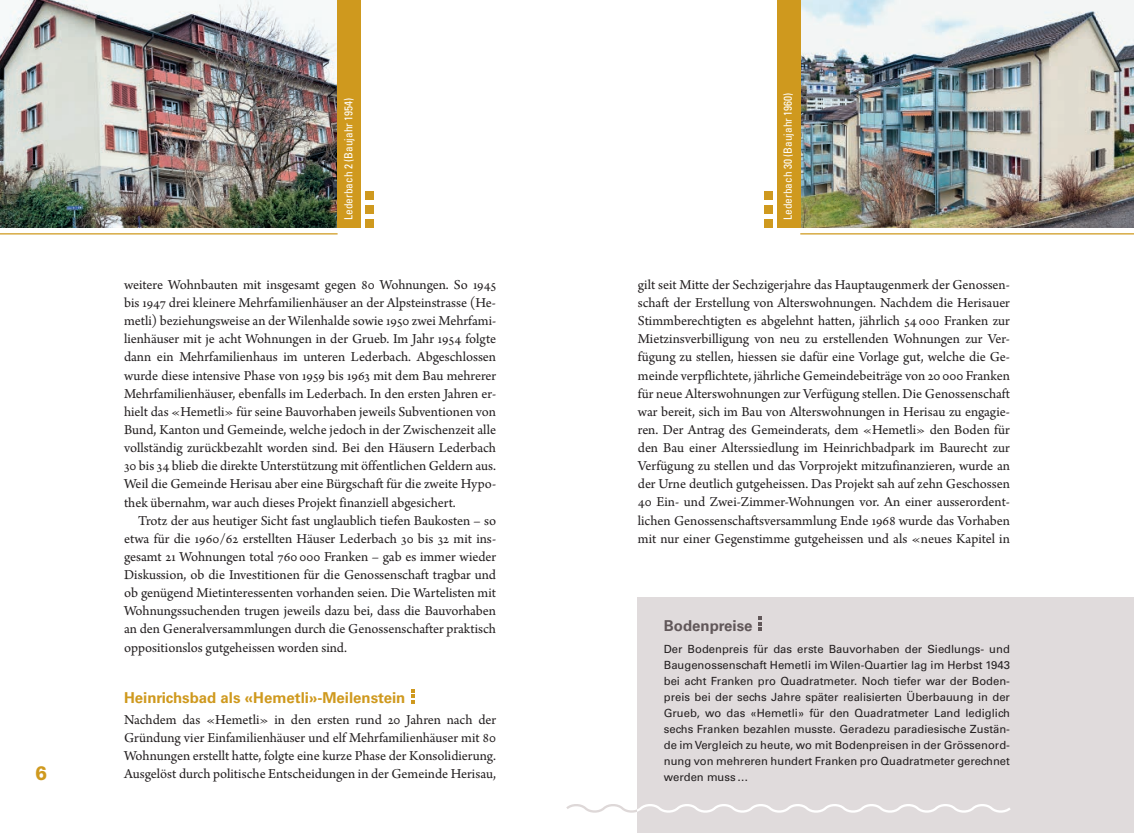
<style>
.page{position:relative;width:1134px;height:833px;background:#fff}
.page>*{position:absolute;margin:0;border:0;box-sizing:border-box;transform-origin:0 0}
.t1{font:900 19.38px "Univers LT Std";color:#cf991e;scale:.9 1}
.t2{font:700 15px "Univers LT Std";color:#cf991e}
.t3{font:700 15px "Univers LT Std";color:#615759}
.t4{font:14.38px/18.1px "Arno Pro";color:#231f20;text-align:justify}
.t5{font:11.25px/16px "Univers LT Std";color:#231f20;text-align:justify}
.t6{font:condensed 11.25px "Univers LT Std";color:#fff}
</style>
<div class="page">
<img style="left:800px;top:0;width:334px;height:228px">
<div style="left:777px;top:0;width:23px;height:228px;background:#cf991e"></div>
<div style="left:764px;top:219px;width:8px;height:9px;background:#cf991e"></div>
<div style="left:764px;top:205px;width:8px;height:9px;background:#cf991e"></div>
<div style="left:764px;top:191px;width:8px;height:8px;background:#cf991e"></div>
<hr style="left:800px;top:233px;width:334px;height:1px;background:#cf991e">
<img style="left:0;top:0;width:338px;height:228px">
<div style="left:338px;top:0;width:23px;height:228px;background:#cf991e"></div>
<div style="left:365px;top:219px;width:8px;height:9px;background:#cf991e"></div>
<div style="left:365px;top:205px;width:8px;height:9px;background:#cf991e"></div>
<div style="left:365px;top:191px;width:8px;height:8px;background:#cf991e"></div>
<hr style="left:0;top:233px;width:338px;height:1px;background:#cf991e">
<svg style="left:411px;top:689px;width:3px;height:14px"></svg>
<div style="left:638px;top:597px;width:496px;height:236px;background:#e0dbdc"></div>
<svg style="left:566px;top:800px;width:445px;height:16px"></svg>
<svg style="left:759px;top:616px;width:3px;height:15px"></svg>
<h1 class="t1" style="left:35px;top:761px;width:14px">6</h1>
<p class="t6" style="left:341px;top:220px;width:124px;rotate:-90deg">Lederbach 2 (Baujahr 1954)</p>
<p class="t6" style="left:781px;top:220px;width:129px;rotate:-90deg">Lederbach 30 (Baujahr 1960)</p>
<p class="t4" style="left:124px;top:276px;width:374px">weitere Wohnbauten mit insgesamt gegen 80 Wohnungen. So 1945 bis 1947 drei kleinere Mehrfamilienhäuser an der Alpsteinstrasse (He&shy;metli) beziehungsweise an der Wilenhalde sowie 1950 zwei Mehrfami&shy;lienhäuser mit je acht Wohnungen in der Grueb. Im Jahr 1954 folgte dann ein Mehrfamilienhaus im unteren Lederbach. Abgeschlossen wurde diese intensive Phase von 1959 bis 1963 mit dem Bau mehrerer Mehrfamilienhäuser, ebenfalls im Lederbach. In den ersten Jahren er&shy;hielt das «Hemetli» für seine Bauvorhaben jeweils Subventionen von Bund, Kanton und Gemeinde, welche jedoch in der Zwischenzeit alle vollständig zurückbezahlt worden sind. Bei den Häusern Lederbach 30 bis 34 blieb die direkte Unterstützung mit öffentlichen Geldern aus.<br>Weil die Gemeinde Herisau aber eine Bürgschaft für die zweite Hypo&shy;thek übernahm, war auch dieses Projekt finanziell abgesichert.</p>
<p class="t4" style="left:124px;top:512px;width:374px;text-indent:14px">Trotz der aus heutiger Sicht fast unglaublich tiefen Baukosten – so etwa für die 1960/62 erstellten Häuser Lederbach 30 bis 32 mit ins&shy;gesamt 21 Wohnungen total 760 000 Franken – gab es immer wieder Diskussion, ob die Investitionen für die Genossenschaft tragbar und ob genügend Mietinteressenten vorhanden seien. Die Wartelisten mit Wohnungssuchenden trugen jeweils dazu bei, dass die Bauvorhaben an den Generalversammlungen durch die Genossenschafter praktisch oppositionslos gutgeheissen worden sind.</p>
<p class="t2" style="left:124px;top:689px;width:283px">Heinrichsbad als «Hemetli»-Meilenstein</p>
<p class="t4" style="left:124px;top:711px;width:374px">Nachdem das «Hemetli» in den ersten rund 20 Jahren nach der Gründung vier Einfamilienhäuser und elf Mehrfamilienhäuser mit 80<br>Wohnungen erstellt hatte, folgte eine kurze Phase der Konsolidierung.<br>Ausgelöst durch politische Entscheidungen in der Gemeinde Herisau,</p>
<p class="t4" style="left:638px;top:276px;width:374px">gilt seit Mitte der Sechzigerjahre das Hauptaugenmerk der Genossen&shy;schaft der Erstellung von Alterswohnungen. Nachdem die Herisauer Stimmberechtigten es abgelehnt hatten, jährlich 54 000 Franken zur Mietzinsverbilligung von neu zu erstellenden Wohnungen zur Ver&shy;fügung zu stellen, hiessen sie dafür eine Vorlage gut, welche die Ge&shy;meinde verpflichtete, jährliche Gemeindebeiträge von 20 000 Franken für neue Alterswohnungen zur Verfügung stellen. Die Genossenschaft war bereit, sich im Bau von Alterswohnungen in Herisau zu engagie&shy;ren. Der Antrag des Gemeinderats, dem «Hemetli» den Boden für den Bau einer Alterssiedlung im Heinrichbadpark im Baurecht zur Verfügung zu stellen und das Vorprojekt mitzufinanzieren, wurde an der Urne deutlich gutgeheissen. Das Projekt sah auf zehn Geschossen 40 Ein- und Zwei-Zimmer-Wohnungen vor. An einer ausserordent&shy;lichen Genossenschaftsversammlung Ende 1968 wurde das Vorhaben mit nur einer Gegenstimme gutgeheissen und als «neues Kapitel in</p>
<p class="t3" style="left:664px;top:617px;width:90px">Bodenpreise</p>
<p class="t5" style="left:664px;top:641px;width:348px">Der Bodenpreis für das erste Bauvorhaben der Siedlungs- und Baugenossenschaft Hemetli im Wilen-Quartier lag im Herbst 1943 bei acht Franken pro Quadratmeter. Noch tiefer war der Boden&shy;preis bei der sechs Jahre später realisierten Überbauung in der Grueb, wo das «Hemetli» für den Quadratmeter Land lediglich sechs Franken bezahlen musste. Geradezu paradiesische Zustän&shy;de im Vergleich zu heute, wo mit Bodenpreisen in der Grössenord&shy;nung von mehreren hundert Franken pro Quadratmeter gerechnet werden muss…</p>
</div>
